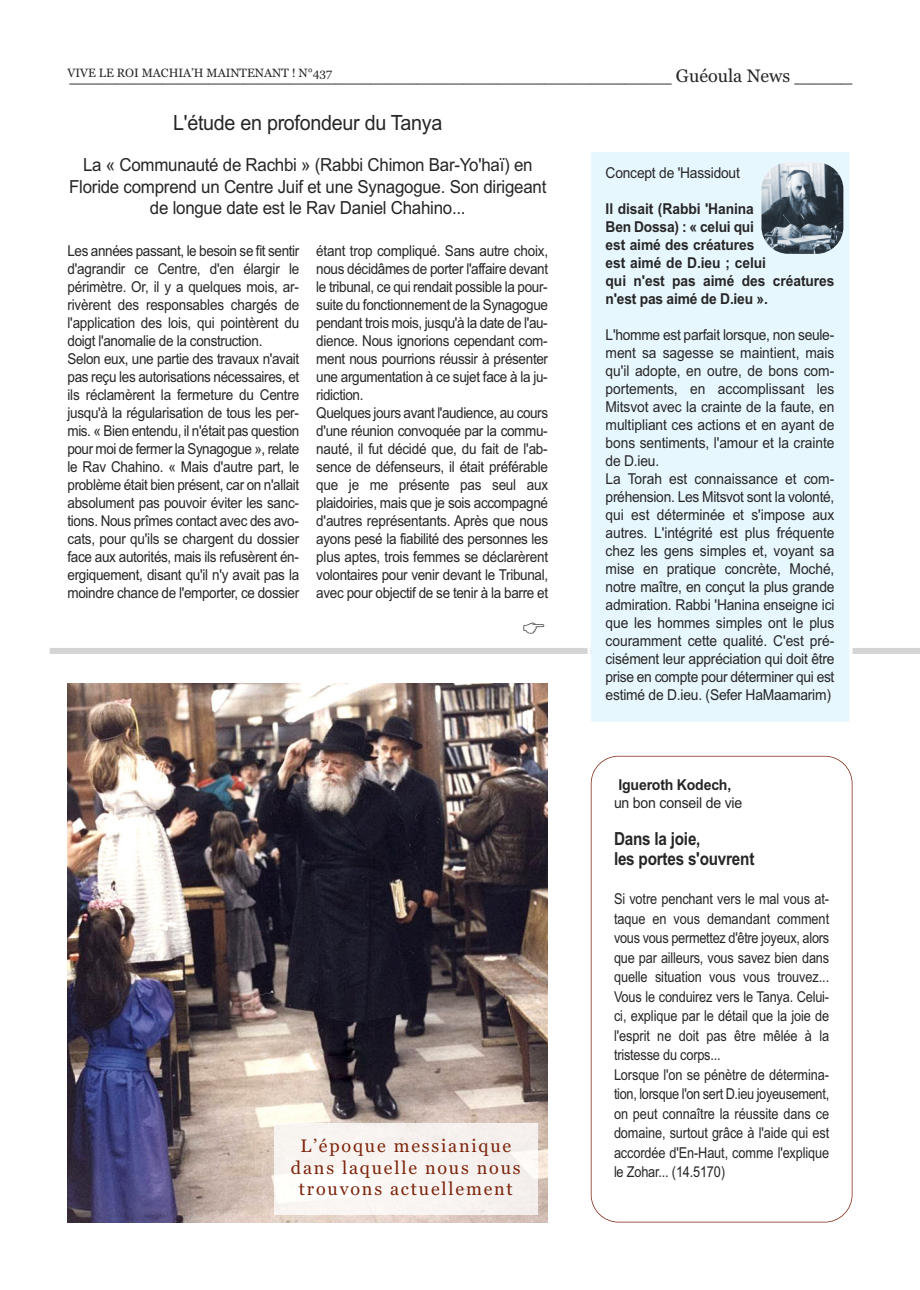
<style>
.page{position:relative;width:920px;height:1290px;background:#fff}
.page>*{position:absolute;margin:0;border:0;box-sizing:border-box;transform-origin:0 0}
.t1{font:21px "Arial";letter-spacing:-.015em;color:#272627;scale:.94 1}
.t2{font:18px/21.6px "Arial";letter-spacing:-.015em;color:#272627;text-align:center;scale:.94 1}
.t3{font:18px "Georgia";color:#272627}
.t4{font:18px/21.6px "Georgia";letter-spacing:.1em;color:#7d250d;text-align:center}
.t5{font:700 18px/19.5px "Arial";letter-spacing:-.015em;color:#272627;scale:.85 1}
.t6{font:15px/18px "Arial";letter-spacing:-.015em;color:#272627;scale:.9 1}
.t7{font:15px/18px "Arial";letter-spacing:-.015em;color:#272627;scale:.92 1}
.t8{font:15px/19.5px "Arial";letter-spacing:-.015em;color:#272627;scale:.85 1}
.t9{font:700 15px/18px "Arial";letter-spacing:-.01em;color:#272627;scale:.92 1}
.t10{font:15px "Arial";letter-spacing:-.015em;color:#272627;scale:.94 1}
.t11{font:700 15px "Arial";letter-spacing:-.01em;color:#272627;scale:.94 1}
</style>
<div class="page">
<div style="left:50px;top:648px;width:870px;height:6px;background:#d4d4d4"></div>
<div style="left:591px;top:152px;width:258px;height:570px;background:#e6f7fd"></div>
<img style="left:761px;top:162px;width:82px;height:92px;border-radius:27px">
<div style="left:591px;top:756px;width:261px;height:466px;border:2px solid #7d250d;border-radius:28px"></div>
<img style="left:68px;top:684px;width:479px;height:538px">
<img style="left:274px;top:1123px;width:264px;height:91px">
<p class="t3" style="left:67px;top:65px;width:786px"><sup>V</sup>_<sup>IV</sup>_<sup>E</sup>_<sup>L</sup>_<sup>E</sup> _<sup>RO</sup>_<sup>I</sup>_<sup>M</sup>_<sup>AC</sup>_<sup>H</sup>_<sup>IA</sup>_<sup>’H</sup>_<sup>M</sup>_<sup>A</sup>_<sup>IN</sup>_<sup>T</sup>_<sup>E</sup>_<sup>NA</sup>_<sup>N</sup>_<sup>T</sup>_<sup>!</sup> <sup>N</sup>_<sup>°</sup>_<sup>43</sup>_<sup>7</sup> _____________________________ Guéoula News _____</p>
<h1 class="t1" style="left:173px;top:111px;width:288px">L'étude en profondeur du Tanya</h1>
<p class="t2" style="left:69px;top:154px;width:509px">La « Communauté de Rachbi » (Rabbi Chimon Bar-Yo'haï) en<br>Floride comprend un Centre Juif et une Synagogue. Son dirigeant de longue date est le Rav Daniel Chahino...</p>
<p class="t6" style="left:68px;top:242px;width:259px">Les années passant, le besoin se fit sentir d'agrandir ce Centre, d'en élargir le périmètre. Or, il y a quelques mois, ar&shy;rivèrent des responsables chargés de l'application des lois, qui pointèrent du doigt l'anomalie de la construction.<br>Selon eux, une partie des travaux n'avait pas reçu les autorisations nécessaires, et ils réclamèrent la fermeture du Centre jusqu'à la régularisation de tous les per&shy;mis. « Bien entendu, il n'était pas question pour moi de fermer la Synagogue », relate le Rav Chahino. « Mais d'autre part, le problème était bien présent, car on n'allait absolument pas pouvoir éviter les sanc&shy;tions. Nous prîmes contact avec des avo&shy;cats, pour qu'ils se chargent du dossier face aux autorités, mais ils refusèrent én&shy;ergiquement, disant qu'il n'y avait pas la moindre chance de l'emporter, ce dossier</p>
<p class="t6" style="left:316px;top:242px;width:259px">étant trop compliqué. Sans autre choix, nous décidâmes de porter l'affaire devant le tribunal, ce qui rendait possible la pour&shy;suite du fonctionnement de la Synagogue pendant trois mois, jusqu'à la date de l'au&shy;dience. Nous ignorions cependant com&shy;ment nous pourrions réussir à présenter une argumentation à ce sujet face à la ju&shy;ridiction.<br>Quelques jours avant l'audience, au cours d'une réunion convoquée par la commu&shy;nauté, il fut décidé que, du fait de l'ab&shy;sence de défenseurs, il était préférable que je me présente pas seul aux plaidoiries, mais que je sois accompagné d'autres représentants. Après que nous ayons pesé la fiabilité des personnes les plus aptes, trois femmes se déclarèrent volontaires pour venir devant le Tribunal, avec pour objectif de se tenir à la barre et</p>
<p class="t4" style="left:291px;top:1135px;width:231px">L’époque messianique dans laquelle nous nous trouvons actuellement</p>
<p class="t7" style="left:606px;top:164px;width:147px">Concept de 'Hassidout</p>
<p class="t9" style="left:606px;top:200px;width:250px">Il disait (Rabbi 'Hanina<br>Ben Dossa) : « celui qui<br>est aimé des créatures<br>est aimé de D.ieu ; celui<br>qui n'est pas aimé des créatures n'est pas aimé de D.ieu ».</p>
<p class="t7" style="left:606px;top:326px;width:250px">L'homme est parfait lorsque, non seule&shy;ment sa sagesse se maintient, mais qu'il adopte, en outre, de bons com&shy;portements, en accomplissant les Mitsvot avec la crainte de la faute, en multipliant ces actions et en ayant de bons sentiments, l'amour et la crainte de D.ieu.<br>La Torah est connaissance et com&shy;préhension. Les Mitsvot sont la volonté, qui est déterminée et s'impose aux autres. L'intégrité est plus fréquente chez les gens simples et, voyant sa mise en pratique concrète, Moché, notre maître, en conçut la plus grande admiration. Rabbi 'Hanina enseigne ici que les hommes simples ont le plus couramment cette qualité. C'est pré&shy;cisément leur appréciation qui doit être prise en compte pour déterminer qui est estimé de D.ieu. (Sefer HaMaamarim)</p>
<p class="t11" style="left:618px;top:776px;width:121px">Igueroth Kodech,</p>
<p class="t10" style="left:614px;top:794px;width:138px">un bon conseil de vie</p>
<p class="t5" style="left:614px;top:829px;width:167px">Dans la joie,<br>les portes s'ouvrent</p>
<p class="t8" style="left:614px;top:889px;width:255px">Si votre penchant vers le mal vous at&shy;taque en vous demandant comment vous vous permettez d'être joyeux, alors que par ailleurs, vous savez bien dans quelle situation vous vous trouvez...<br>Vous le conduirez vers le Tanya. Celui&shy;ci, explique par le détail que la joie de l'esprit ne doit pas être mêlée à la tristesse du corps...<br>Lorsque l'on se pénètre de détermina&shy;tion, lorsque l'on sert D.ieu joyeusement, on peut connaître la réussite dans ce domaine, surtout grâce à l'aide qui est accordée d'En-Haut, comme l'explique le Zohar... (14.5170)</p>
</div>
